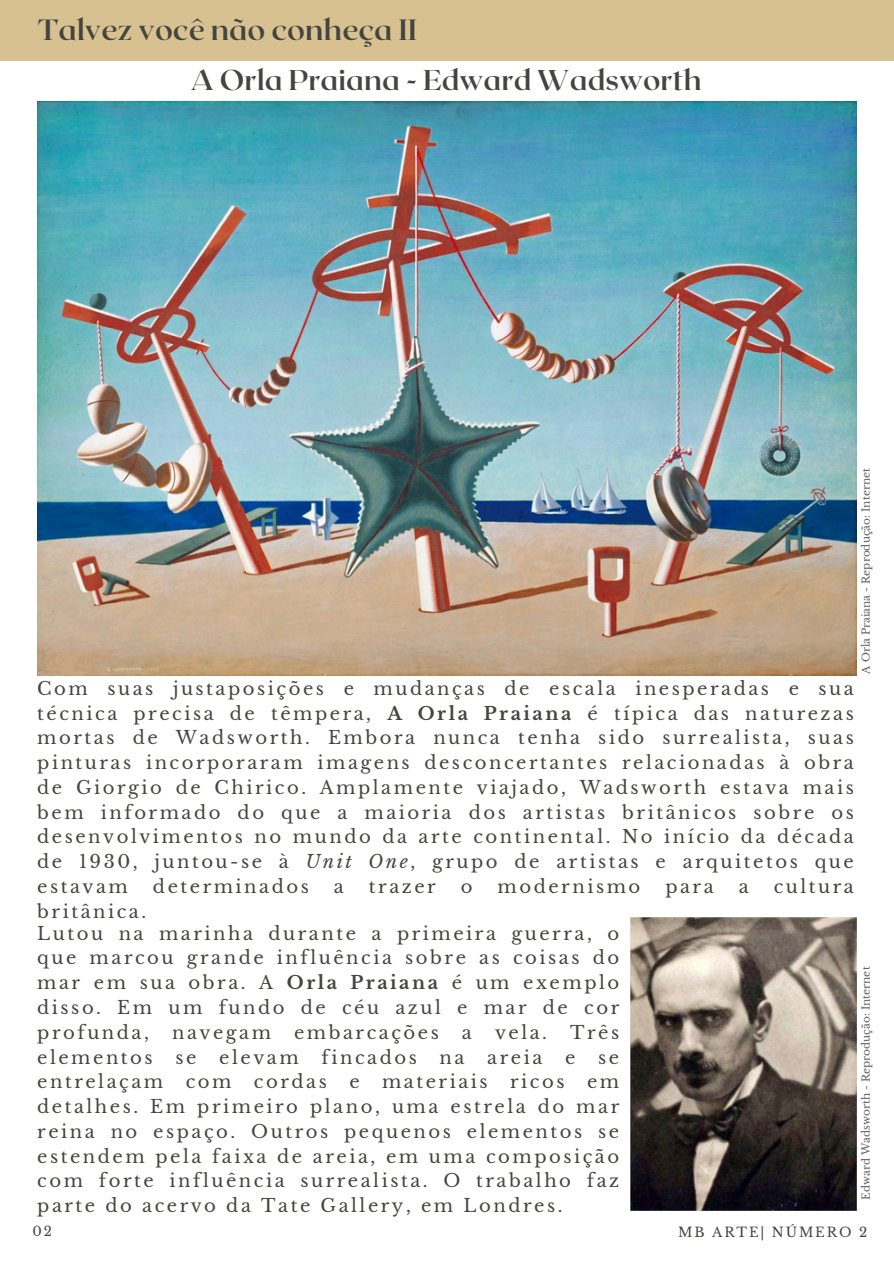
<style>
.page{position:relative;width:894px;height:1264px;background:#fff}
.page>*{position:absolute;margin:0;border:0;box-sizing:border-box;transform-origin:0 0}
.t1{font:700 29.25px "Roxborough CF";color:#444440}
.t2{font:700 28.5px "Roxborough CF";color:#444440}
.t3{font:18px/24.8px "Libre Baskerville";letter-spacing:.14em;color:#444440;text-align:justify}
.t4{font:13.2px "Libre Baskerville";letter-spacing:.14em;color:#444440}
.t5{font:10.5px "Libre Baskerville";color:#625e5d}
.s1{font-weight:700}
.s2{font-style:italic}
</style>
<div class="page">
<div style="left:0;top:0;width:893px;height:60px;background:#d7c190"></div>
<img style="left:37px;top:101px;width:819px;height:574px">
<img style="left:630px;top:917px;width:226px;height:292px">
<h2 class="t1" style="left:38px;top:11px;width:381px">Talvez você não conheça II</h2>
<p class="t2" style="left:190px;top:62px;width:512px">A Orla Praiana - Edward Wadsworth</p>
<p class="t5" style="left:859px;top:673px;width:207px;rotate:-90deg">A Orla Praiana - Reprodução: Internet</p>
<h2 class="t3" style="left:37px;top:676px;width:817px">Com suas justaposições e mudanças de escala inesperadas e sua técnica precisa de têmpera, <span class="s1">A Orla Praiana</span> é típica das naturezas mortas de Wadsworth. Embora nunca tenha sido surrealista, suas pinturas incorporaram imagens desconcertantes relacionadas à obra de Giorgio de Chirico. Amplamente viajado, Wadsworth estava mais bem informado do que a maioria dos artistas britânicos sobre os desenvolvimentos no mundo da arte continental. No início da década de 1930, juntou-se à <span class="s2">Unit One</span>, grupo de artistas e arquitetos que estavam</h2>
<h2 class="t3" style="left:153px;top:874px;width:157px">determinados</h2>
<h2 class="t3" style="left:334px;top:874px;width:11px">a</h2>
<h2 class="t3" style="left:369px;top:874px;width:68px">trazer</h2>
<h2 class="t3" style="left:460px;top:874px;width:13px">o</h2>
<h2 class="t3" style="left:497px;top:874px;width:144px">modernismo</h2>
<h2 class="t3" style="left:665px;top:874px;width:50px">para</h2>
<h2 class="t3" style="left:738px;top:874px;width:11px">a</h2>
<h2 class="t3" style="left:773px;top:874px;width:82px">cultura</h2>
<h2 class="t3" style="left:37px;top:899px;width:110px">britânica.</h2>
<p class="t3" style="left:37px;top:921px;width:583px">Lutou na marinha durante a primeira guerra, o que marcou grande influência sobre as coisas do mar em sua obra. A <span class="s1">Orla Praiana</span> é um exemplo disso. Em um fundo de céu azul e mar de cor profunda,</p>
<p class="t3" style="left:172px;top:1020px;width:100px">navegam</p>
<p class="t3" style="left:294px;top:1020px;width:146px">embarcações</p>
<p class="t3" style="left:462px;top:1020px;width:11px">a</p>
<p class="t3" style="left:495px;top:1020px;width:53px">vela.</p>
<p class="t3" style="left:570px;top:1020px;width:51px">Três</p>
<p class="t3" style="left:37px;top:1044px;width:117px">elementos</p>
<p class="t3" style="left:175px;top:1044px;width:23px">se</p>
<p class="t3" style="left:219px;top:1044px;width:81px">elevam</p>
<p class="t3" style="left:321px;top:1044px;width:97px">fincados</p>
<p class="t3" style="left:439px;top:1044px;width:26px">na</p>
<p class="t3" style="left:487px;top:1044px;width:57px">areia</p>
<p class="t3" style="left:565px;top:1044px;width:12px">e</p>
<p class="t3" style="left:37px;top:1044px;width:583px;text-indent:561px">se entrelaçam com cordas e materiais ricos em detalhes. Em primeiro plano, uma estrela do mar reina no espaço. Outros pequenos elementos se estendem pela faixa de areia, em uma composição com forte influência surrealista. O trabalho faz parte do acervo da Tate Gallery, em Londres.</p>
<h3 class="t5" style="left:859px;top:1199px;width:235px;rotate:-90deg">Edward Wadsworth - Reprodução: Internet</h3>
<p class="t4" style="left:33px;top:1223px;width:21px">02</p>
<p class="t4" style="left:678px;top:1224px;width:190px">MB ARTE| NÚMERO 2</p>
</div>
